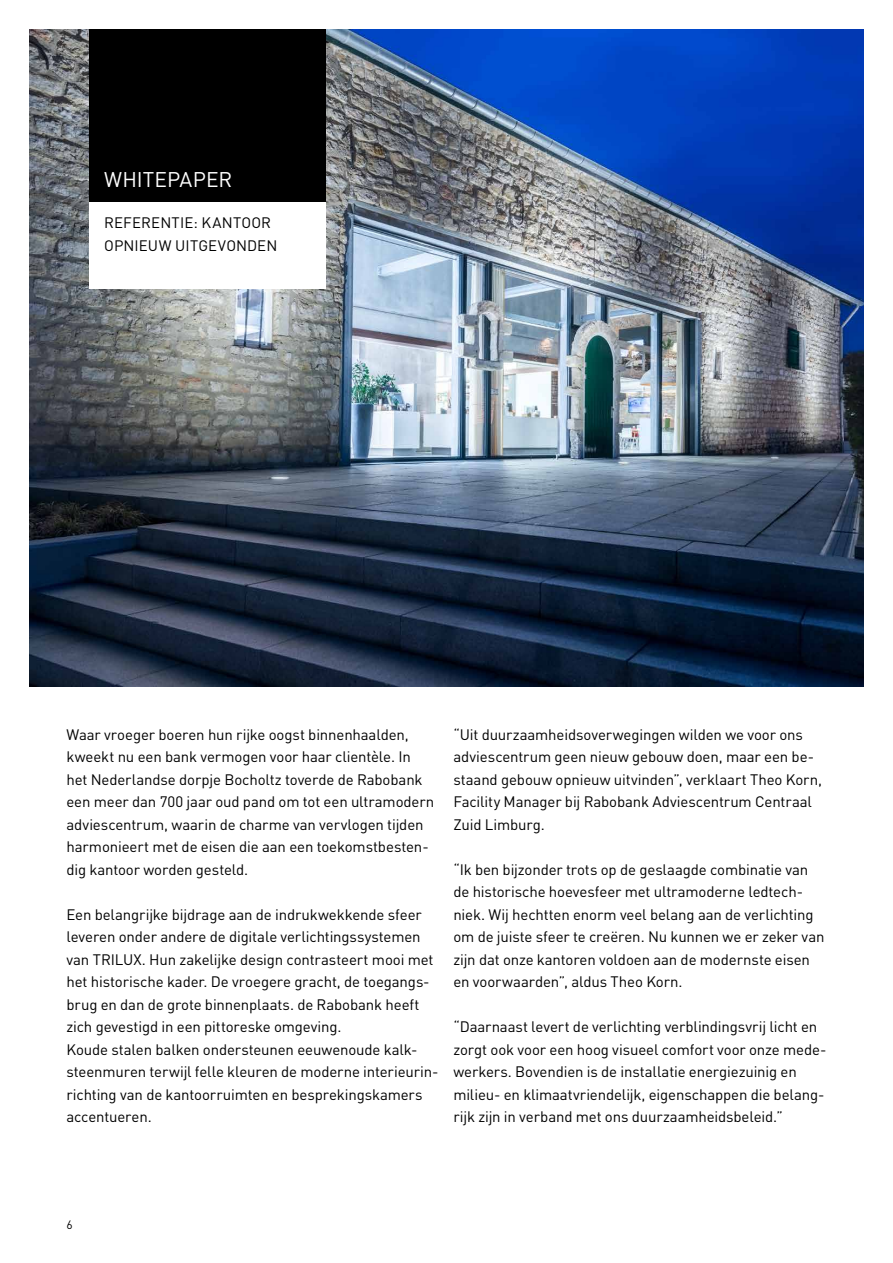
<style>
.page{position:relative;width:893px;height:1263px;background:#fff}
.page>*{position:absolute;margin:0;border:0;box-sizing:border-box;transform-origin:0 0}
.t1{font:21px "Trilux DIN";color:#fff}
.t2{font:15px/22.5px "Trilux DIN";letter-spacing:-.01em;color:#000}
.t3{font:15px/22.5px "Trilux DIN";letter-spacing:.01em;color:#000}
.t4{font:12px "Trilux DIN";color:#000}
</style>
<div class="page">
<img style="left:30px;top:30px;width:833px;height:657px">
<div style="left:89px;top:30px;width:236px;height:172px;background:#000"></div>
<div style="left:89px;top:202px;width:236px;height:86px;background:#fff"></div>
<h1 class="t1" style="left:104px;top:166px;width:130px">WHITEPAPER</h1>
<p class="t3" style="left:104px;top:212px;width:175px">REFERENTIE: KANTOOR<br>OPNIEUW UITGEVONDEN</p>
<p class="t2" style="left:66px;top:723px;width:369px">Waar vroeger boeren hun rijke oogst binnenhaalden, kweekt nu een bank vermogen voor haar clientèle. In het Nederlandse dorpje Bocholtz toverde de Rabobank een meer dan 700 jaar oud pand om tot een ultramodern adviescentrum, waarin de charme van vervlogen tijden harmonieert met de eisen die aan een toekomstbesten&shy;dig kantoor worden gesteld.</p>
<p class="t2" style="left:66px;top:903px;width:374px">Een belangrijke bijdrage aan de indrukwekkende sfeer leveren onder andere de digitale verlichtingssystemen van TRILUX. Hun zakelijke design contrasteert mooi met het historische kader. De vroegere gracht, de toegangs&shy;brug en dan de grote binnenplaats. de Rabobank heeft zich gevestigd in een pittoreske omgeving.<br>Koude stalen balken ondersteunen eeuwenoude kalk&shy;steenmuren terwijl felle kleuren de moderne interieurin&shy;richting van de kantoorruimten en besprekingskamers accentueren.</p>
<p class="t2" style="left:453px;top:723px;width:370px">“Uit duurzaamheidsoverwegingen wilden we voor ons adviescentrum geen nieuw gebouw doen, maar een be&shy;staand gebouw opnieuw uitvinden”, verklaart Theo Korn, Facility Manager bij Rabobank Adviescentrum Centraal Zuid Limburg.</p>
<p class="t2" style="left:453px;top:858px;width:373px">“Ik ben bijzonder trots op de geslaagde combinatie van de historische hoevesfeer met ultramoderne ledtech&shy;niek. Wij hechtten enorm veel belang aan de verlichting om de juiste sfeer te creëren. Nu kunnen we er zeker van zijn dat onze kantoren voldoen aan de modernste eisen en voorwaarden”, aldus Theo Korn.</p>
<p class="t2" style="left:453px;top:1015px;width:375px">“Daarnaast levert de verlichting verblindingsvrij licht en zorgt ook voor een hoog visueel comfort voor onze mede&shy;werkers. Bovendien is de installatie energiezuinig en milieu- en klimaatvriendelijk, eigenschappen die belang&shy;rijk zijn in verband met ons duurzaamheidsbeleid.”</p>
<p class="t4" style="left:66px;top:1217px;width:8px">6</p>
</div>
